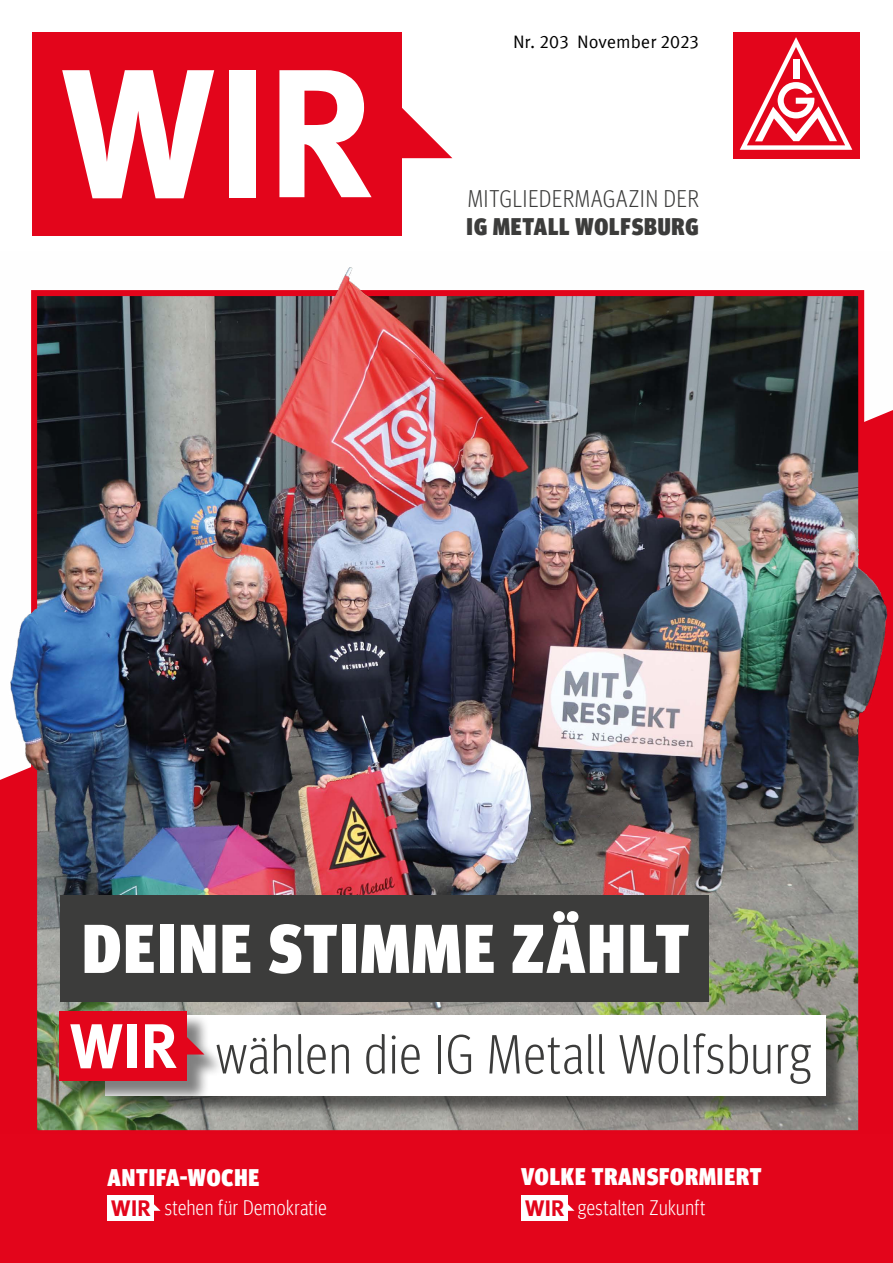
<style>
.page{position:relative;width:893px;height:1263px;background:#fff}
.page>*{position:absolute;margin:0;border:0;box-sizing:border-box;transform-origin:0 0}
.t1{font:700 182.7px "Meta IGM";color:#fff}
.t2{font:900 condensed 69px "Meta Head IGM";letter-spacing:.04em;color:#fff}
.t3{font:300 condensed 55.05px "Meta Head IGM";letter-spacing:.03em;color:#3c3c3b}
.t4{font:900 condensed 24px "Meta Head IGM";letter-spacing:.04em;color:#fff}
.t5{font:300 condensed 24px "Meta Head IGM";letter-spacing:.04em;color:#3c3c3b}
.t6{font:900 condensed 24px "Meta Head IGM";letter-spacing:.04em;color:#3c3c3b}
.t7{font:700 22.65px "Meta IGM";color:#e3051b}
.t8{font:300 condensed 21px "Meta Head IGM";letter-spacing:.025em;color:#fff}
.t9{font:18px "Meta IGM";color:#000}
.s1{font-family:"Meta IGM";font-weight:700;font-stretch:normal;font-size:62.85px;color:#fff}
.s2{font-family:"Meta IGM";font-weight:700;font-stretch:normal;font-size:22.65px;color:#e3051b}
</style>
<div class="page">
<svg style="left:402px;top:108px;width:50px;height:50px"></svg>
<div style="left:32px;top:32px;width:370px;height:203px;background:#e3051b"></div>
<div style="left:0;top:1133px;width:893px;height:130px;background:#e3051b"></div>
<img style="left:0;top:267px;width:893px;height:866px">
<div style="left:733px;top:32px;width:126px;height:126px;background:#e3051b"></div>
<svg style="left:740px;top:37px;width:112px;height:113px"></svg>
<div style="left:108px;top:1195px;width:46px;height:25px;background:#fff"></div>
<svg style="left:154px;top:1204px;width:7px;height:7px"></svg>
<div style="left:521px;top:1195px;width:47px;height:25px;background:#fff"></div>
<svg style="left:568px;top:1204px;width:6px;height:7px"></svg>
<div style="left:108px;top:1018px;width:740px;height:99px;background:#000;opacity:.5"></div>
<div style="left:105px;top:1015px;width:721px;height:80px;background:#fff"></div>
<div style="left:63px;top:1014px;width:163px;height:90px;background:#000;opacity:.5"></div>
<div style="left:60px;top:1011px;width:127px;height:70px;background:#e3051b"></div>
<svg style="left:187px;top:1035px;width:17px;height:19px"></svg>
<div style="left:60px;top:896px;width:649px;height:106px;background:#3c3c3b"></div>
<h1 class="t1" style="left:61px;top:-9px;width:314px">WIR</h1>
<p class="t9" style="left:513px;top:28px;width:187px">Nr. 203 November 2023</p>
<p class="t5" style="left:468px;top:181px;width:232px">MITGLIEDERMAGAZIN DER</p>
<p class="t6" style="left:467px;top:208px;width:234px">IG METALL WOLFSBURG</p>
<h2 class="t2" style="left:82px;top:893px;width:608px">DEINE STIMME ZÄHLT</h2>
<h3 class="t3" style="left:70px;top:1015px;width:742px"><span class="s1">WIR</span> wählen die IG Metall Wolfsburg</h3>
<p class="t4" style="left:521px;top:1157px;width:242px">VOLKE TRANSFORMIERT</p>
<p class="t8" style="left:578px;top:1192px;width:129px">gestalten Zukunft</p>
<p class="t4" style="left:107px;top:1158px;width:153px">ANTIFA-WOCHE</p>
<p class="t8" style="left:111px;top:1193px;width:217px"><span class="s2">WIR</span> stehen für Demokratie</p>
<p class="t7" style="left:525px;top:1190px;width:41px">WIR</p>
</div>
